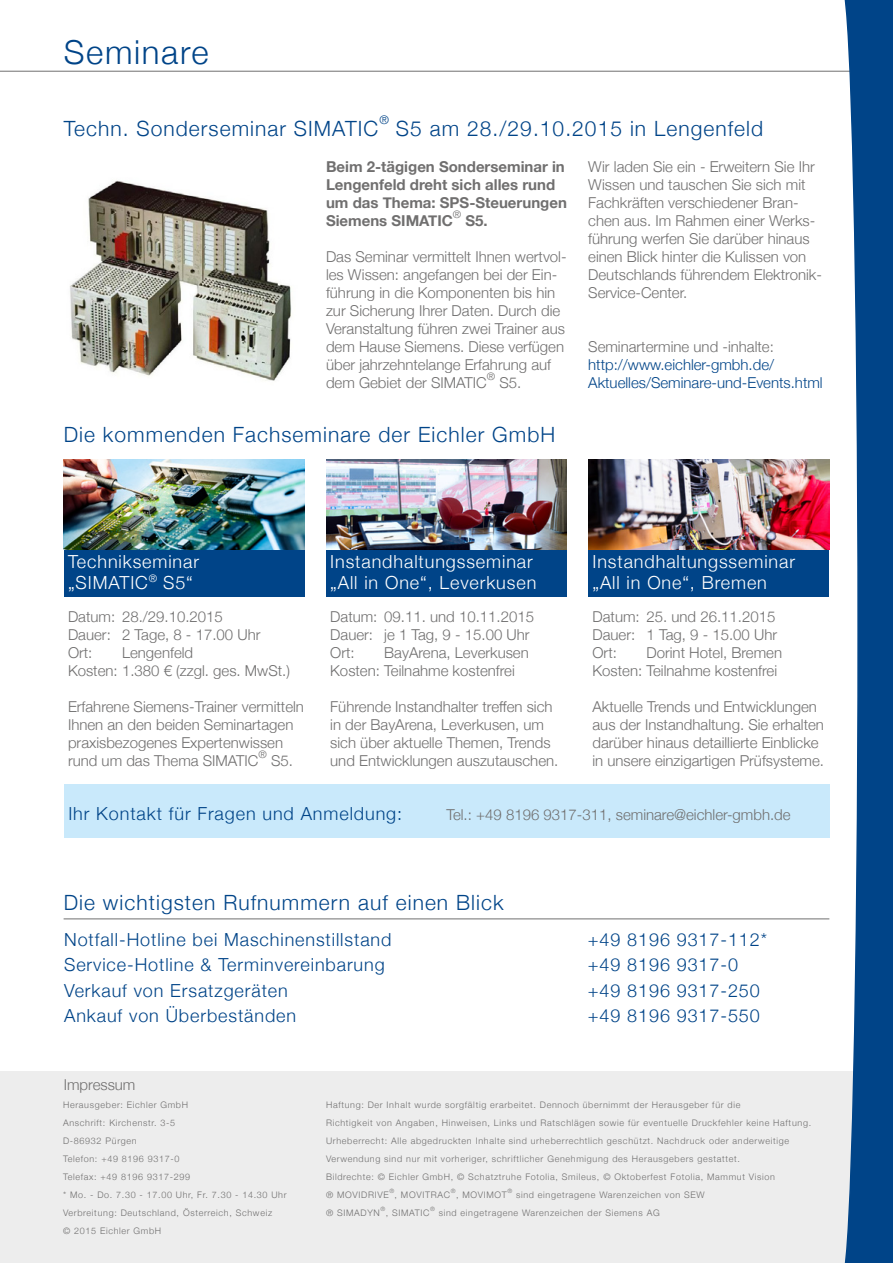
<style>
.page{position:relative;width:893px;height:1263px;background:#fff}
.page>*{position:absolute;margin:0;border:0;box-sizing:border-box;transform-origin:0 0}
.t1{font:300 33px "Helvetica Neue";letter-spacing:.05em;color:#048}
.t2{font:300 21px "Helvetica Neue";letter-spacing:.05em;color:#048}
.t3{font:300 18px/25.5px "Helvetica Neue";letter-spacing:.05em;color:#048}
.t4{font:300 18px/21.6px "Helvetica Neue";letter-spacing:.05em;color:#fff}
.t5{font:300 15px/18px "Helvetica Neue";color:#706f6f}
.t6{font:700 15px/18px "Helvetica Neue";color:#706f6f}
.t7{font:300 15px/18px "Helvetica Neue";color:#048}
.t8{font:300 12px "Helvetica Neue";color:#048}
.t9{font:300 10.5px "Helvetica Neue";color:#706f6f}
.t10{font:300 9px/18px "Helvetica Neue";letter-spacing:.075em;color:#706f6f}
.t11{font:300 6px "Helvetica Neue";color:#706f6f}
</style>
<div class="page">
<div style="left:0;top:1072px;width:893px;height:191px;background:#ededed"></div>
<hr style="left:64px;top:918px;width:765px;height:1px;background:#706f6f">
<hr style="left:0;top:71px;width:893px;height:1px;background:#706f6f">
<img style="left:70px;top:180px;width:221px;height:201px">
<svg style="left:841px;top:0;width:52px;height:1263px"></svg>
<div style="left:64px;top:784px;width:765px;height:53px;background:#c9e9fb"></div>
<img style="left:588px;top:460px;width:241px;height:90px">
<img style="left:326px;top:460px;width:241px;height:90px">
<img style="left:64px;top:460px;width:241px;height:90px">
<div style="left:64px;top:550px;width:241px;height:46px;background:#048"></div>
<div style="left:326px;top:550px;width:241px;height:46px;background:#048"></div>
<div style="left:588px;top:550px;width:241px;height:46px;background:#048"></div>
<h1 class="t1" style="left:64px;top:25px;width:146px">Seminare</h1>
<p class="t8" style="left:379px;top:110px;width:11px">®</p>
<h2 class="t2" style="left:396px;top:111px;width:369px">S5 am 28./29.10.2015 in Lengenfeld</h2>
<p class="t6" style="left:326px;top:158px;width:242px">Beim 2-tägigen Sonderseminar in<br>Lengenfeld dreht sich alles rund um das Thema: SPS-Steuerungen<br>Siemens SIMATIC</p>
<h2 class="t2" style="left:64px;top:111px;width:316px">Techn. Sonderseminar SIMATIC</h2>
<p class="t5" style="left:588px;top:156px;width:235px">Wir laden Sie ein - Erweitern Sie Ihr<br>Wissen und tauschen Sie sich mit<br>Fachkräften verschiedener Bran&shy;chen aus. Im Rahmen einer Werks&shy;führung werfen Sie darüber hinaus einen Blick hinter die Kulissen von<br>Deutschlands führendem Elektronik-<br>Service-Center.</p>
<p class="t9" style="left:453px;top:206px;width:10px">®</p>
<p class="t6" style="left:465px;top:212px;width:24px">S5.</p>
<p class="t5" style="left:326px;top:246px;width:242px">Das Seminar vermittelt Ihnen wertvol&shy;les Wissen: angefangen bei der Ein&shy;führung in die Komponenten bis hin zur Sicherung Ihrer Daten. Durch die Veranstaltung führen zwei Trainer aus dem Hause Siemens. Diese verfügen über jahrzehntelange Erfahrung auf dem Gebiet der SIMATIC</p>
<p class="t5" style="left:588px;top:336px;width:187px">Seminartermine und -inhalte:</p>
<p class="t7" style="left:588px;top:354px;width:236px">http://www.eichler-gmbh.de/<br>Aktuelles/Seminare-und-Events.html</p>
<p class="t9" style="left:487px;top:368px;width:10px">®</p>
<p class="t5" style="left:499px;top:372px;width:23px">S5.</p>
<h2 class="t2" style="left:64px;top:417px;width:493px">Die kommenden Fachseminare der Eichler GmbH</h2>
<p class="t4" style="left:68px;top:549px;width:133px">Technikseminar „SIMATIC<sup>®</sup> S5“</p>
<p class="t5" style="left:68px;top:606px;width:194px">Datum: 28./29.10.2015<br>Dauer: 2 Tage, 8 - 17.00 Uhr<br>Ort:</p>
<p class="t5" style="left:68px;top:642px;width:223px;text-indent:54px">Lengenfeld<br>Kosten: 1.380 € (zzgl. ges. MwSt.)</p>
<p class="t5" style="left:68px;top:696px;width:237px">Erfahrene Siemens-Trainer vermitteln Ihnen an den beiden Seminartagen praxisbezogenes Expertenwissen rund um das Thema SIMATIC</p>
<p class="t9" style="left:259px;top:746px;width:10px">®</p>
<p class="t5" style="left:271px;top:750px;width:23px">S5.</p>
<p class="t4" style="left:330px;top:549px;width:208px">Instandhaltungsseminar „All in One“, Leverkusen</p>
<p class="t4" style="left:592px;top:549px;width:204px">Instandhaltungsseminar „All in One“, Bremen</p>
<p class="t5" style="left:330px;top:606px;width:205px">Datum: 09.11. und 10.11.2015<br>Dauer: je 1 Tag, 9 - 15.00 Uhr<br>Ort:</p>
<p class="t5" style="left:330px;top:642px;width:200px;text-indent:54px">BayArena, Leverkusen<br>Kosten: Teilnahme kostenfrei</p>
<p class="t5" style="left:330px;top:696px;width:230px">Führende Instandhalter treffen sich in der BayArena, Leverkusen, um sich über aktuelle Themen, Trends und Entwicklungen auszutauschen.</p>
<p class="t5" style="left:592px;top:606px;width:186px;text-align:justify">Datum: 25. und 26.11.2015<br>Dauer: 1 Tag, 9 - 15.00 Uhr Ort:</p>
<p class="t5" style="left:592px;top:642px;width:191px;text-indent:54px">Dorint Hotel, Bremen<br>Kosten: Teilnahme kostenfrei</p>
<p class="t5" style="left:592px;top:696px;width:233px">Aktuelle Trends und Entwicklungen aus der Instandhaltung. Sie erhalten darüber hinaus detaillierte Einblicke in unsere einzigartigen Prüfsysteme.</p>
<p class="t3" style="left:68px;top:799px;width:335px">Ihr Kontakt für Fragen und Anmeldung:</p>
<p class="t5" style="left:446px;top:804px;width:346px">Tel.: +49 8196 9317-311, seminare@eichler-gmbh.de</p>
<h2 class="t2" style="left:64px;top:885px;width:441px">Die wichtigsten Rufnummern auf einen Blick</h2>
<p class="t3" style="left:64px;top:925px;width:329px">Notfall-Hotline bei Maschinenstillstand Service-Hotline &amp; Terminvereinbarung Verkauf von Ersatzgeräten<br>Ankauf von Überbeständen</p>
<p class="t3" style="left:588px;top:925px;width:181px">+49 8196 9317-112* +49 8196 9317-0 +49 8196 9317-250 +49 8196 9317-550</p>
<p class="t5" style="left:64px;top:1074px;width:73px">Impressum</p>
<p class="t10" style="left:63px;top:1095px;width:225px">Herausgeber: Eichler GmbH<br>Anschrift: Kirchenstr. 3-5<br>D-86932 Pürgen<br>Telefon: +49 8196 9317-0<br>Telefax: +49 8196 9317-299<br>* Mo. - Do. 7.30 - 17.00 Uhr, Fr. 7.30 - 14.30 Uhr<br>Verbreitung: Deutschland, Österreich, Schweiz<br>© 2015 Eichler GmbH</p>
<p class="t10" style="left:326px;top:1095px;width:487px">Haftung: Der Inhalt wurde sorgfältig erarbeitet. Dennoch übernimmt der Herausgeber für die<br>Richtigkeit von Angaben, Hinweisen, Links und Ratschlägen sowie für eventuelle Druckfehler keine Haftung.<br>Urheberrecht: Alle abgedruckten Inhalte sind urheberrechtlich geschützt. Nachdruck oder anderweitige Verwendung sind nur mit vorheriger, schriftlicher Genehmigung des Herausgebers gestattet.<br>Bildrechte: © Eichler GmbH, © Schatztruhe Fotolia, Smileus, © Oktoberfest Fotolia, Mammut Vision<br>® MOVIDRIVE</p>
<p class="t11" style="left:389px;top:1186px;width:6px">®</p>
<p class="t11" style="left:451px;top:1186px;width:6px">®</p>
<p class="t11" style="left:508px;top:1186px;width:6px">®</p>
<p class="t10" style="left:395px;top:1185px;width:57px">, MOVITRAC</p>
<p class="t10" style="left:456px;top:1185px;width:52px">, MOVIMOT</p>
<p class="t10" style="left:516px;top:1185px;width:190px">sind eingetragene Warenzeichen von SEW</p>
<p class="t11" style="left:380px;top:1204px;width:6px">®</p>
<p class="t11" style="left:430px;top:1204px;width:6px">®</p>
<p class="t10" style="left:326px;top:1203px;width:55px">® SIMADYN</p>
<p class="t10" style="left:386px;top:1203px;width:45px">, SIMATIC</p>
<p class="t10" style="left:439px;top:1203px;width:222px">sind eingetragene Warenzeichen der Siemens AG</p>
</div>
